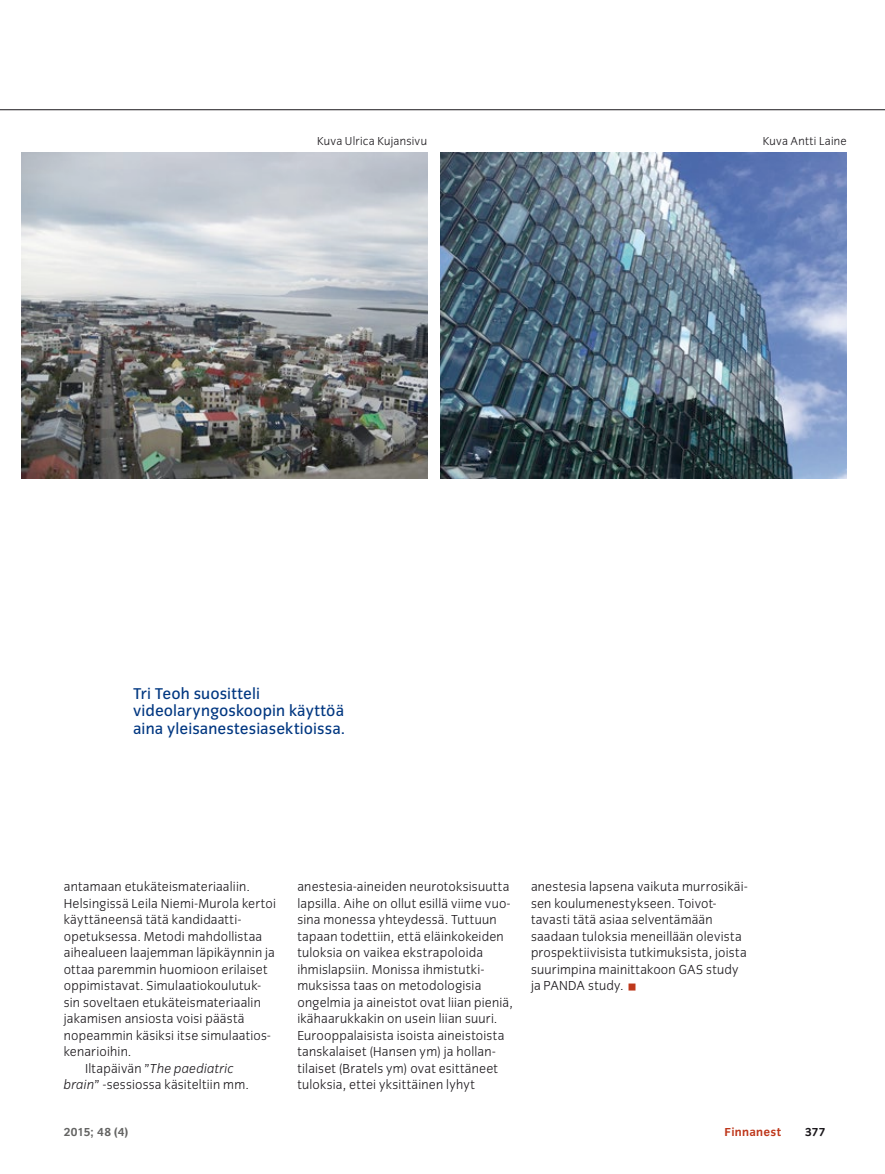
<style>
.page{position:relative;width:885px;height:1174px;background:#fff}
.page>*{position:absolute;margin:0;border:0;box-sizing:border-box;transform-origin:0 0}
.t1{font:16.2px/17.7px "Congress Sans";letter-spacing:.005em;color:#003781}
.t2{font:300 13.5px/16.5px "Congress Sans";letter-spacing:.015em;color:#1a171b}
.t3{font:italic 300 13.5px "Congress Sans";letter-spacing:.015em;color:#1a171b}
.t4{font:300 12px "Congress Sans";letter-spacing:.02em;color:#1a171b}
.t5{font:700 12px "Congress Sans";letter-spacing:.015em;color:#646463}
.t6{font:700 12px "Congress Sans";letter-spacing:.02em;color:#be371b}
.t7{font:700 12px "Congress Sans";color:#1a171b}
.s1{font-style:normal}
.s2{font-style:italic}
</style>
<div class="page">
<img style="left:440px;top:152px;width:406px;height:326px">
<img style="left:21px;top:152px;width:406px;height:326px">
<hr style="left:0;top:109px;width:884px;height:1px;background:#1a171b">
<p class="t4" style="left:317px;top:135px;width:111px">Kuva Ulrica Kujansivu</p>
<p class="t4" style="left:762px;top:135px;width:85px">Kuva Antti Laine</p>
<p class="t1" style="left:133px;top:684px;width:213px">Tri Teoh suositteli videolaryngoskoopin käyttöä aina yleisanestesiasektioissa.</p>
<p class="t2" style="left:64px;top:878px;width:188px">antamaan etukäteismateriaaliin.</p>
<p class="t2" style="left:64px;top:895px;width:214px">Helsingissä Leila Niemi-Murola kertoi</p>
<p class="t2" style="left:64px;top:911px;width:179px">käyttäneensä tätä kandidaatti-</p>
<p class="t2" style="left:64px;top:928px;width:200px">opetuksessa. Metodi mahdollistaa</p>
<p class="t2" style="left:64px;top:944px;width:212px">aihealueen laajemman läpikäynnin ja</p>
<p class="t2" style="left:64px;top:961px;width:205px">ottaa paremmin huomioon erilaiset</p>
<p class="t2" style="left:64px;top:977px;width:199px">oppimistavat. Simulaatiokoulutuk-</p>
<p class="t2" style="left:64px;top:994px;width:198px">sin soveltaen etukäteismateriaalin</p>
<p class="t2" style="left:64px;top:1010px;width:182px">jakamisen ansiosta voisi päästä</p>
<p class="t2" style="left:64px;top:1027px;width:208px">nopeammin käsiksi itse simulaatios-</p>
<p class="t2" style="left:64px;top:1043px;width:69px">kenarioihin.</p>
<p class="t3" style="left:85px;top:1061px;width:150px"><span class="s1">Iltapäivän ”</span>The paediatric</p>
<p class="t2" style="left:64px;top:1076px;width:186px"><span class="s2">brain</span>” -sessiossa käsiteltiin mm.</p>
<p class="t2" style="left:297px;top:878px;width:217px">anestesia-aineiden neurotoksisuutta lapsilla. Aihe on ollut esillä viime vuo&shy;sina monessa yhteydessä. Tuttuun tapaan todettiin, että eläinkokeiden tuloksia on vaikea ekstrapoloida ihmislapsiin. Monissa ihmistutki&shy;muksissa taas on metodologisia ongelmia ja aineistot ovat liian pieniä, ikähaarukkakin on usein liian suuri.<br>Eurooppalaisista isoista aineistoista tanskalaiset (Hansen ym) ja hollan&shy;tilaiset (Bratels ym) ovat esittäneet tuloksia, ettei yksittäinen lyhyt</p>
<p class="t2" style="left:531px;top:878px;width:218px">anestesia lapsena vaikuta murrosikäi&shy;sen koulumenestykseen. Toivot&shy;tavasti tätä asiaa selventämään saadaan tuloksia meneillään olevista prospektiivisista tutkimuksista, joista suurimpina mainittakoon GAS study ja PANDA study.</p>
<p class="t5" style="left:64px;top:1125px;width:66px">2015; 48 (4)</p>
<p class="t6" style="left:724px;top:1125px;width:58px">Finnanest</p>
<p class="t7" style="left:804px;top:1125px;width:22px">377</p>
</div>
